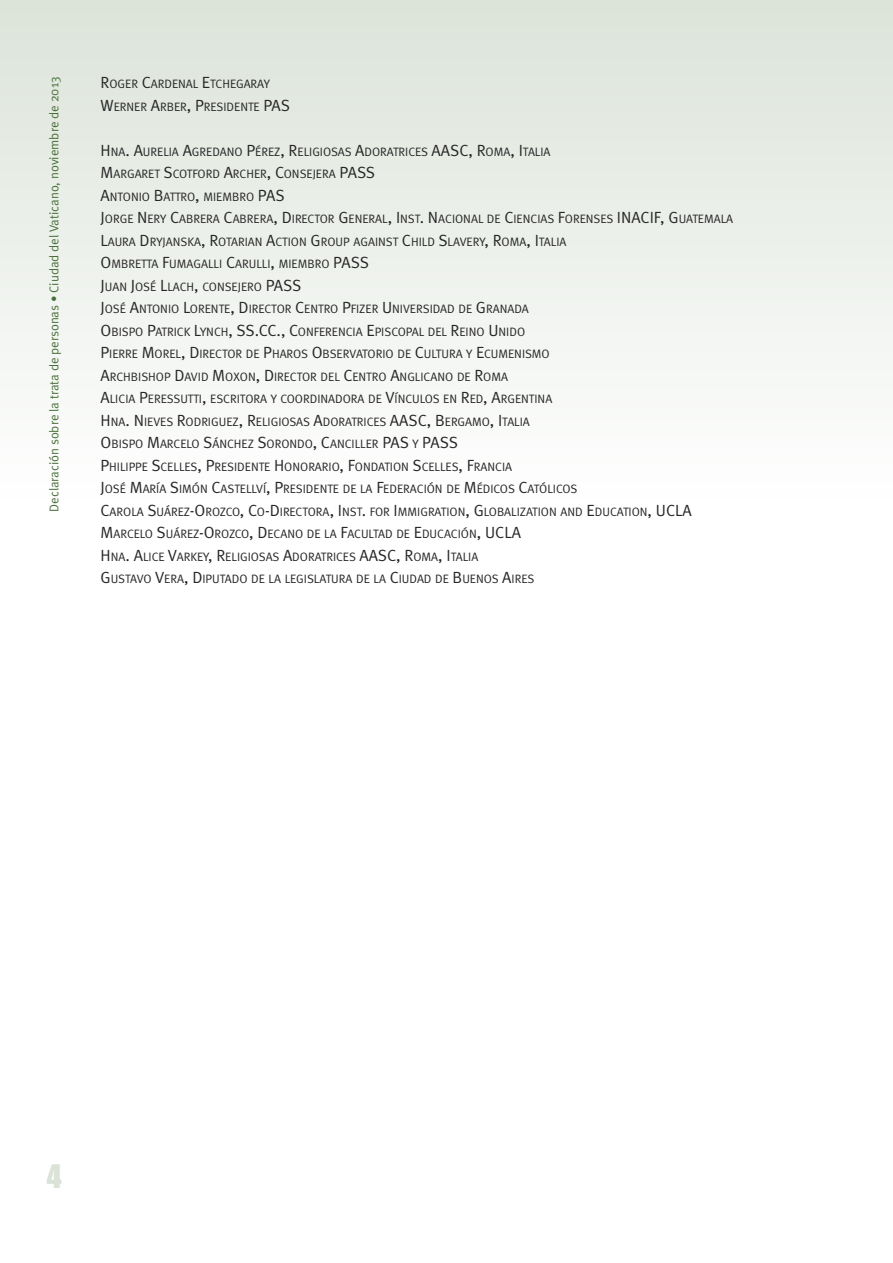
<style>
.page{position:relative;width:893px;height:1263px;background:#fff}
.page>*{position:absolute;margin:0;border:0;box-sizing:border-box;transform-origin:0 0}
.t1{font:30px "Impact";color:#dbe2d8}
.t2{font:12.75px "Meta Normal";color:#49703a}
.t3{font:12.15px/22.5px "Meta Normal";color:#272627}
.s1{font-size:16.2px}
</style>
<div class="page">
<div style="left:0;top:0;width:893px;height:509px;background:linear-gradient(to bottom,#dce3d9,#fff)"></div>
<p class="t2" style="left:50px;top:512px;width:437px;rotate:-90deg">Declaración sobre la trata de personas • Ciudad del Vaticano, noviembre de 2013</p>
<p class="t3" style="left:101px;top:74px;width:191px"><span class="s1">R</span>OGER <span class="s1">C</span>ARDENAL <span class="s1">E</span>TCHEGARAY<br><span class="s1">W</span>ERNER <span class="s1">A</span>RBER<span class="s1">, P</span>RESIDENTE <span class="s1">PAS</span></p>
<p class="t3" style="left:101px;top:142px;width:634px"><span class="s1">H</span>NA<span class="s1">. A</span>URELIA <span class="s1">A</span>GREDANO <span class="s1">P</span>ÉREZ<span class="s1">, R</span>ELIGIOSAS <span class="s1">A</span>DORATRICES <span class="s1">AASC, R</span>OMA<span class="s1">, I</span>TALIA<br><span class="s1">M</span>ARGARET <span class="s1">S</span>COTFORD <span class="s1">A</span>RCHER<span class="s1">, C</span>ONSEJERA <span class="s1">PASS<br>A</span>NTONIO <span class="s1">B</span>ATTRO<span class="s1">,</span> MIEMBRO <span class="s1">PAS<br>J</span>ORGE <span class="s1">N</span>ERY <span class="s1">C</span>ABRERA <span class="s1">C</span>ABRERA<span class="s1">, D</span>IRECTOR <span class="s1">G</span>ENERAL<span class="s1">, I</span>NST<span class="s1">. N</span>ACIONAL DE <span class="s1">C</span>IENCIAS <span class="s1">F</span>ORENSES <span class="s1">INACIF, G</span>UATEMALA <span class="s1">L</span>AURA <span class="s1">D</span>RYJANSKA<span class="s1">, R</span>OTARIAN <span class="s1">A</span>CTION <span class="s1">G</span>ROUP AGAINST <span class="s1">C</span>HILD <span class="s1">S</span>LAVERY<span class="s1">, R</span>OMA<span class="s1">, I</span>TALIA<br><span class="s1">O</span>MBRETTA <span class="s1">F</span>UMAGALLI <span class="s1">C</span>ARULLI<span class="s1">,</span> MIEMBRO <span class="s1">PASS<br>J</span>UAN <span class="s1">J</span>OSÉ <span class="s1">L</span>LACH<span class="s1">,</span> CONSEJERO <span class="s1">PASS<br>J</span>OSÉ <span class="s1">A</span>NTONIO <span class="s1">L</span>ORENTE<span class="s1">, D</span>IRECTOR <span class="s1">C</span>ENTRO <span class="s1">P</span>FIZER <span class="s1">U</span>NIVERSIDAD DE <span class="s1">G</span>RANADA<br><span class="s1">O</span>BISPO <span class="s1">P</span>ATRICK <span class="s1">L</span>YNCH<span class="s1">, SS.CC., C</span>ONFERENCIA <span class="s1">E</span>PISCOPAL DEL <span class="s1">R</span>EINO <span class="s1">U</span>NIDO<br><span class="s1">P</span>IERRE <span class="s1">M</span>OREL<span class="s1">, D</span>IRECTOR DE <span class="s1">P</span>HAROS <span class="s1">O</span>BSERVATORIO DE <span class="s1">C</span>ULTURA Y <span class="s1">E</span>CUMENISMO<br><span class="s1">A</span>RCHBISHOP <span class="s1">D</span>AVID <span class="s1">M</span>OXON<span class="s1">, D</span>IRECTOR DEL <span class="s1">C</span>ENTRO <span class="s1">A</span>NGLICANO DE <span class="s1">R</span>OMA<br><span class="s1">A</span>LICIA <span class="s1">P</span>ERESSUTTI<span class="s1">,</span> ESCRITORA Y COORDINADORA DE <span class="s1">V</span>ÍNCULOS EN <span class="s1">R</span>ED<span class="s1">, A</span>RGENTINA<br><span class="s1">H</span>NA<span class="s1">. N</span>IEVES <span class="s1">R</span>ODRIGUEZ<span class="s1">, R</span>ELIGIOSAS <span class="s1">A</span>DORATRICES <span class="s1">AASC, B</span>ERGAMO<span class="s1">, I</span>TALIA<br><span class="s1">O</span>BISPO <span class="s1">M</span>ARCELO <span class="s1">S</span>ÁNCHEZ <span class="s1">S</span>ORONDO<span class="s1">, C</span>ANCILLER <span class="s1">PAS</span> Y <span class="s1">PASS<br>P</span>HILIPPE <span class="s1">S</span>CELLES<span class="s1">, P</span>RESIDENTE <span class="s1">H</span>ONORARIO<span class="s1">, F</span>ONDATION <span class="s1">S</span>CELLES<span class="s1">, F</span>RANCIA<br><span class="s1">J</span>OSÉ <span class="s1">M</span>ARÍA <span class="s1">S</span>IMÓN <span class="s1">C</span>ASTELLVÍ<span class="s1">, P</span>RESIDENTE DE LA <span class="s1">F</span>EDERACIÓN DE <span class="s1">M</span>ÉDICOS <span class="s1">C</span>ATÓLICOS<br><span class="s1">C</span>AROLA <span class="s1">S</span>UÁREZ<span class="s1">-O</span>ROZCO<span class="s1">, C</span>O<span class="s1">-D</span>IRECTORA<span class="s1">, I</span>NST<span class="s1">.</span> FOR <span class="s1">I</span>MMIGRATION<span class="s1">, G</span>LOBALIZATION AND <span class="s1">E</span>DUCATION<span class="s1">, UCLA M</span>ARCELO <span class="s1">S</span>UÁREZ<span class="s1">-O</span>ROZCO<span class="s1">, D</span>ECANO DE LA <span class="s1">F</span>ACULTAD DE <span class="s1">E</span>DUCACIÓN<span class="s1">, UCLA<br>H</span>NA<span class="s1">. A</span>LICE <span class="s1">V</span>ARKEY<span class="s1">, R</span>ELIGIOSAS <span class="s1">A</span>DORATRICES <span class="s1">AASC, R</span>OMA<span class="s1">, I</span>TALIA<br><span class="s1">G</span>USTAVO <span class="s1">V</span>ERA<span class="s1">, D</span>IPUTADO DE LA LEGISLATURA DE LA <span class="s1">C</span>IUDAD DE <span class="s1">B</span>UENOS <span class="s1">A</span>IRES</p>
<h1 class="t1" style="left:47px;top:1159px;width:16px">4</h1>
</div>
